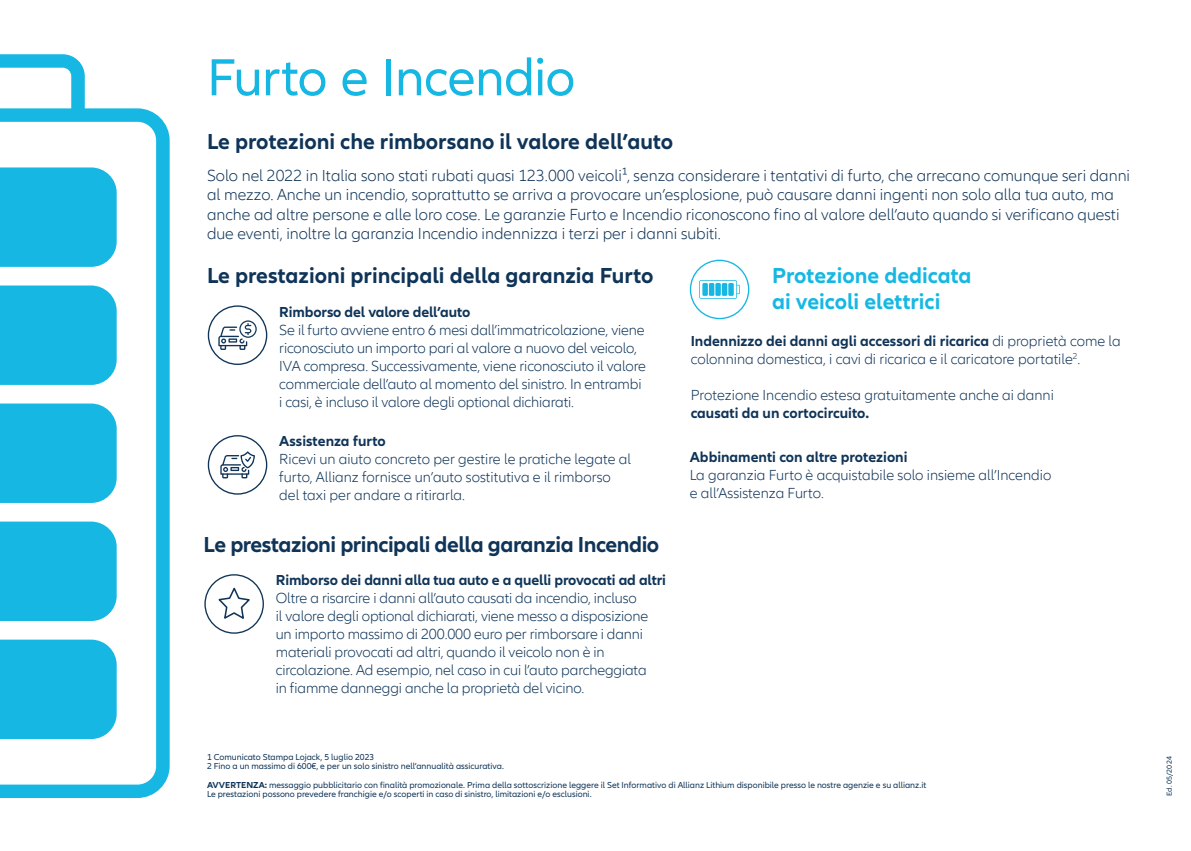
<style>
.page{position:relative;width:1191px;height:851px;background:#fff}
.page>*{position:absolute;margin:0;border:0;box-sizing:border-box;transform-origin:0 0}
.t1{font:54px "Allianz Neo";letter-spacing:-.015em;color:#16b8e3}
.t2{font:700 22.5px "Allianz Neo";color:#0f3458}
.t3{font:700 22.5px "Allianz Neo";letter-spacing:-.02em;color:#0f3458}
.t4{font:700 22.5px/25.5px "Allianz Neo";color:#16b8e3}
.t5{font:300 16.5px/19.5px "Allianz Neo";color:#0f3458}
.t6{font:300 15px/18px "Allianz Neo";letter-spacing:-.01em;color:#0f3458}
.t7{font:700 15px "Allianz Neo";letter-spacing:-.01em;color:#0f3458}
.t8{font:9px/9px "Allianz Neo";color:#0f3458}
.t9{font:7.5px "Allianz Neo";letter-spacing:.015em;color:#0f3458}
.s1{font-weight:700}
</style>
<div class="page">
<svg style="left:0;top:108px;width:170px;height:689px"></svg>
<svg style="left:0;top:54px;width:85px;height:65px"></svg>
<div style="left:0;top:639px;width:117px;height:100px;background:#16b8e3"></div>
<div style="left:0;top:167px;width:117px;height:100px;background:#16b8e3"></div>
<div style="left:0;top:285px;width:117px;height:100px;background:#16b8e3"></div>
<div style="left:0;top:403px;width:117px;height:100px;background:#16b8e3"></div>
<div style="left:0;top:521px;width:117px;height:100px;background:#16b8e3"></div>
<svg style="left:690px;top:259px;width:59px;height:60px"></svg>
<svg style="left:208px;top:435px;width:59px;height:59px"></svg>
<svg style="left:208px;top:305px;width:59px;height:60px"></svg>
<div style="left:204px;top:574px;width:60px;height:59px;border:1px solid #0f3458;border-radius:50%"></div>
<svg style="left:218px;top:587px;width:32px;height:32px"></svg>
<h1 class="t1" style="left:207px;top:47px;width:370px">Furto e Incendio</h1>
<h2 class="t2" style="left:207px;top:129px;width:468px">Le protezioni che rimborsano il valore dell’auto</h2>
<p class="t5" style="left:207px;top:166px;width:924px">Solo nel 2022 in Italia sono stati rubati quasi 123.000 veicoli¹, senza considerare i tentativi di furto, che arrecano comunque seri danni al mezzo. Anche un incendio, soprattutto se arriva a provocare un’esplosione, può causare danni ingenti non solo alla tua auto, ma anche ad altre persone e alle loro cose. Le garanzie Furto e Incendio riconoscono fino al valore dell’auto quando si verificano questi due eventi, inoltre la garanzia Incendio indennizza i terzi per i danni subiti.</p>
<h2 class="t2" style="left:207px;top:262px;width:448px">Le prestazioni principali della garanzia Furto</h2>
<p class="t7" style="left:279px;top:303px;width:192px">Rimborso del valore dell’auto</p>
<p class="t6" style="left:279px;top:321px;width:368px">Se il furto avviene entro 6 mesi dall’immatricolazione, viene riconosciuto un importo pari al valore a nuovo del veicolo, IVA compresa. Successivamente, viene riconosciuto il valore commerciale dell’auto al momento del sinistro. In entrambi i casi, è incluso il valore degli optional dichiarati.</p>
<p class="t7" style="left:279px;top:432px;width:108px">Assistenza furto</p>
<p class="t6" style="left:279px;top:450px;width:353px">Ricevi un aiuto concreto per gestire le pratiche legate al furto, Allianz fornisce un’auto sostitutiva e il rimborso del taxi per andare a ritirarla.</p>
<h2 class="t3" style="left:203px;top:531px;width:457px">Le prestazioni principali della garanzia Incendio</h2>
<p class="t7" style="left:276px;top:570px;width:392px">Rimborso dei danni alla tua auto e a quelli provocati ad altri</p>
<p class="t6" style="left:276px;top:589px;width:374px">Oltre a risarcire i danni all’auto causati da incendio, incluso<br>il valore degli optional dichiarati, viene messo a disposizione un importo massimo di 200.000 euro per rimborsare i danni materiali provocati ad altri, quando il veicolo non è in circolazione. Ad esempio, nel caso in cui l’auto parcheggiata in fiamme danneggi anche la proprietà del vicino.</p>
<p class="t8" style="left:207px;top:752px;width:298px">1 Comunicato Stampa Lojack, 5 luglio 2023<br>2 Fino a un massimo di 600€, e per un solo sinistro nell’annualità assicurativa.</p>
<h2 class="t4" style="left:772px;top:263px;width:201px">Protezione dedicata ai veicoli elettrici</h2>
<p class="t6" style="left:690px;top:332px;width:432px"><span class="s1">Indennizzo dei danni agli accessori di ricarica</span> di proprietà come la colonnina domestica, i cavi di ricarica e il caricatore portatile<sup>2</sup>.</p>
<p class="t6" style="left:690px;top:386px;width:365px">Protezione Incendio estesa gratuitamente anche ai danni</p>
<p class="t7" style="left:690px;top:404px;width:180px">causati da un cortocircuito.</p>
<p class="t7" style="left:690px;top:448px;width:219px">Abbinamenti con altre protezioni</p>
<p class="t6" style="left:690px;top:466px;width:363px">La garanzia Furto è acquistabile solo insieme all’Incendio e all’Assistenza Furto.</p>
<p class="t8" style="left:207px;top:780px;width:721px"><span class="s1">AVVERTENZA:</span> messaggio pubblicitario con finalità promozionale. Prima della sottoscrizione leggere il Set Informativo di Allianz Lithium disponibile presso le nostre agenzie e su allianz.it<br>Le prestazioni possono prevedere franchigie e/o scoperti in caso di sinistro, limitazioni e/o esclusioni.</p>
<p class="t9" style="left:1165px;top:796px;width:41px;rotate:-90deg">Ed. 05/2024</p>
</div>
